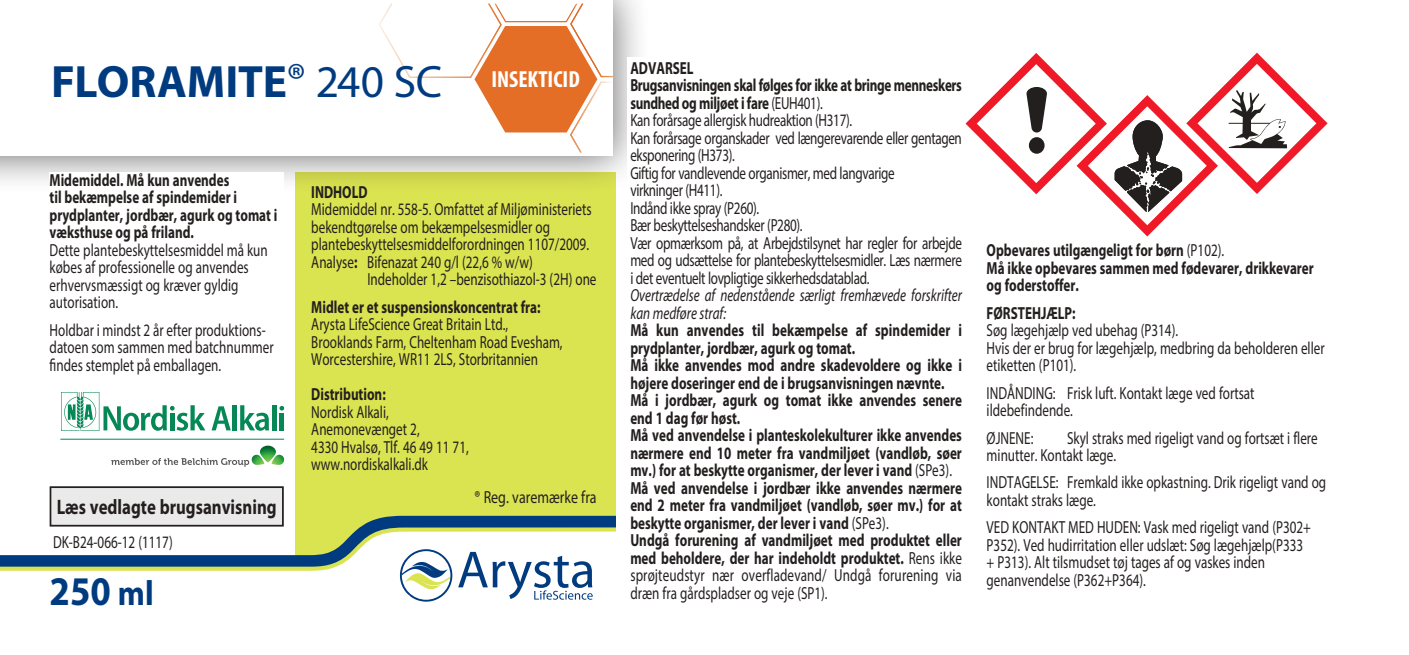
<style>
.page{position:relative;width:1409px;height:655px;background:#fff}
.page>*{position:absolute;margin:0;border:0;box-sizing:border-box;transform-origin:0 0}
.t1{font:700 40.95px "Myriad Pro";color:#003b80;scale:.9 1}
.t2{font:700 condensed 23.45px "Myriad Pro";color:#fff}
.t3{font:700 21px "Myriad Pro";color:#241f1f;scale:.8 1}
.t4{font:17.5px/17.5px "Myriad Pro";color:#241f1f;scale:.75 1}
.t5{font:700 17.5px/17.5px "Myriad Pro";color:#241f1f;scale:.75 1}
.t6{font:17.5px/17.5px "Myriad Pro";letter-spacing:-.025em;color:#241f1f;scale:.75 1}
.t7{font:italic 17.5px/17.5px "Myriad Pro";color:#241f1f;scale:.75 1}
.t8{font:17.5px "Myriad Pro";color:#241f1f;scale:.8 1}
.s1{font-stretch:normal;font-size:45.5px;color:#003b80}
.s2{font-weight:400;font-stretch:normal;font-size:45.5px;color:#003b80}
.s3{font-size:35px}
.s4{font-weight:700}
.s5{font-weight:400}
</style>
<div class="page">
<div style="left:295px;top:173px;width:320px;height:419px;background:#dae350"></div>
<div style="left:0;top:0;width:651px;height:193px;background:#241f1f;opacity:.7"></div>
<div style="left:0;top:0;width:613px;height:156px;background:#fff"></div>
<svg style="left:379px;top:4px;width:234px;height:148px"></svg>
<svg style="left:49px;top:516px;width:567px;height:9px;fill:#003b80"></svg>
<svg style="left:0;top:525px;width:616px;height:77px"></svg>
<div style="left:50px;top:173px;width:234px;height:231px;background:#fff"></div>
<div style="left:627px;top:57px;width:338px;height:557px;background:#fff"></div>
<div style="left:50px;top:487px;width:233px;height:39px;background:#ebeaea"></div>
<div style="left:50px;top:486px;width:234px;height:40px;border:2px solid #241f1f"></div>
<svg style="left:965px;top:53px;width:362px;height:183px"></svg>
<svg style="left:111px;top:446px;width:174px;height:21px"></svg>
<hr style="left:60px;top:438px;width:224px;height:2px;background:#008856">
<svg style="left:61px;top:392px;width:144px;height:39px"></svg>
<svg style="left:212px;top:406px;width:19px;height:24px"></svg>
<hr style="left:233px;top:405px;width:4px;height:25px;background:#068856">
<svg style="left:240px;top:405px;width:29px;height:26px"></svg>
<hr style="left:272px;top:405px;width:4px;height:25px;background:#068856">
<hr style="left:280px;top:413px;width:4px;height:17px;background:#068856">
<svg style="left:279px;top:406px;width:5px;height:4px"></svg>
<h2 class="t2" style="left:51px;top:65px;width:530px"><span class="s1">FLORAMITE</span><span class="s2">® 240 SC</span> INSEKTICID</h2>
<p class="t5" style="left:50px;top:171px;width:305px">Midemiddel. Må kun anvendes<br>til bekæmpelse af spindemider i prydplanter, jordbær, agurk og tomat i væksthuse og på friland.</p>
<p class="t4" style="left:50px;top:241px;width:292px">Dette plantebeskyttelsesmiddel må kun købes af professionelle og anvendes erhvervsmæssigt og kræver gyldig autorisation.</p>
<p class="t4" style="left:50px;top:321px;width:300px">Holdbar i mindst 2 år efter produktions&shy;datoen som sammen med batchnummer findes stemplet på emballagen.</p>
<p class="t3" style="left:57px;top:495px;width:276px">Læs vedlagte brugsanvisning</p>
<p class="t4" style="left:53px;top:533px;width:161px">DK-B24-066-12 (1117)</p>
<h1 class="t1" style="left:50px;top:569px;width:117px">250 <span class="s3">ml</span></h1>
<p class="t5" style="left:311px;top:183px;width:76px">INDHOLD</p>
<p class="t4" style="left:311px;top:200px;width:375px">Midemiddel nr. 558-5. Omfattet af Miljøministeriets bekendtgørelse om bekæmpelsesmidler og plantebeskyttelsesmiddelforordningen 1107/2009.<br>Analyse<span class="s4">:</span> Bifenazat 240 g/l (22,6 % w/w)</p>
<p class="t4" style="left:367px;top:270px;width:307px">Indeholder 1,2 –benzisothiazol-3 (2H) one</p>
<p class="t5" style="left:311px;top:298px;width:307px">Midlet er et suspensionskoncentrat fra:</p>
<p class="t4" style="left:311px;top:315px;width:337px">Arysta LifeScience Great Britain Ltd.,<br>Brooklands Farm, Cheltenham Road Evesham,<br>Worcestershire, WR11 2LS, Storbritannien</p>
<p class="t5" style="left:311px;top:386px;width:101px">Distribution:</p>
<p class="t4" style="left:311px;top:403px;width:211px">Nordisk Alkali,<br>Anemonevænget 2,<br>4330 Hvalsø, Tlf. 46 49 11 71, www.nordiskalkali.dk</p>
<p class="t8" style="left:475px;top:486px;width:154px">® Reg. varemærke fra</p>
<p class="t6" style="left:630px;top:59px;width:444px"><span class="s4">ADVARSEL<br>Brugsanvisningen skal følges for ikke at bringe menneskers sundhed og miljøet i fare</span> (EUH401).<br>Kan forårsage allergisk hudreaktion (H317).<br>Kan forårsage organskader ved længerevarende eller gentagen eksponering (H373).<br>Giftig for vandlevende organismer, med langvarige<br>virkninger (H411).<br>Indånd ikke spray (P260).<br>Bær beskyttelseshandsker (P280).<br>Vær opmærksom på, at Arbejdstilsynet har regler for arbejde med og udsættelse for plantebeskyttelsesmidler. Læs nærmere i det eventuelt lovpligtige sikkerhedsdatablad.</p>
<p class="t7" style="left:630px;top:287px;width:444px">Overtrædelse af nedenstående særligt fremhævede forskrifter kan medføre straf:</p>
<p class="t5" style="left:630px;top:322px;width:444px">Må kun anvendes til bekæmpelse af spindemider i prydplanter, jordbær, agurk og tomat.<br>Må ikke anvendes mod andre skadevoldere og ikke i højere doseringer end de i brugsanvisningen nævnte.<br>Må i jordbær, agurk og tomat ikke anvendes senere end 1 dag før høst.<br>Må ved anvendelse i planteskolekulturer ikke anvendes nærmere end 10 meter fra vandmiljøet (vandløb, søer mv.) for at beskytte organismer, der lever i vand <span class="s5">(SPe3).<br></span>Må ved anvendelse i jordbær ikke anvendes nærmere end 2 meter fra vandmiljøet (vandløb, søer mv.) for at beskytte organismer, der lever i vand <span class="s5">(SPe3).<br></span>Undgå forurening af vandmiljøet med produktet eller med beholdere, der har indeholdt produktet. <span class="s5">Rens ikke sprøjteudstyr nær overfladevand/ Undgå forurening via dræn fra gårdspladser og veje (SP1).</span></p>
<p class="t5" style="left:987px;top:242px;width:438px">Opbevares utilgængeligt for børn <span class="s5">(P102).<br></span>Må ikke opbevares sammen med fødevarer, drikkevarer og foderstoffer.</p>
<p class="t5" style="left:987px;top:304px;width:120px">FØRSTEHJÆLP:</p>
<p class="t4" style="left:987px;top:321px;width:452px">Søg lægehjælp ved ubehag (P314).<br>Hvis der er brug for lægehjælp, medbring da beholderen eller etiketten (P101).</p>
<p class="t4" style="left:987px;top:384px;width:359px">INDÅNDING: Frisk luft. Kontakt læge ved fortsat ildebefindende.</p>
<p class="t4" style="left:987px;top:428px;width:64px">ØJNENE:</p>
<p class="t4" style="left:987px;top:428px;width:443px;text-indent:80px">Skyl straks med rigeligt vand og fortsæt i flere minutter. Kontakt læge.</p>
<p class="t4" style="left:987px;top:473px;width:454px">INDTAGELSE: Fremkald ikke opkastning. Drik rigeligt vand og kontakt straks læge.</p>
<p class="t4" style="left:987px;top:518px;width:434px">VED KONTAKT MED HUDEN: Vask med rigeligt vand (P302+ P352). Ved hudirritation eller udslæt: Søg lægehjælp(P333 + P313). Alt tilsmudset tøj tages af og vaskes inden genanvendelse (P362+P364).</p>
</div>
